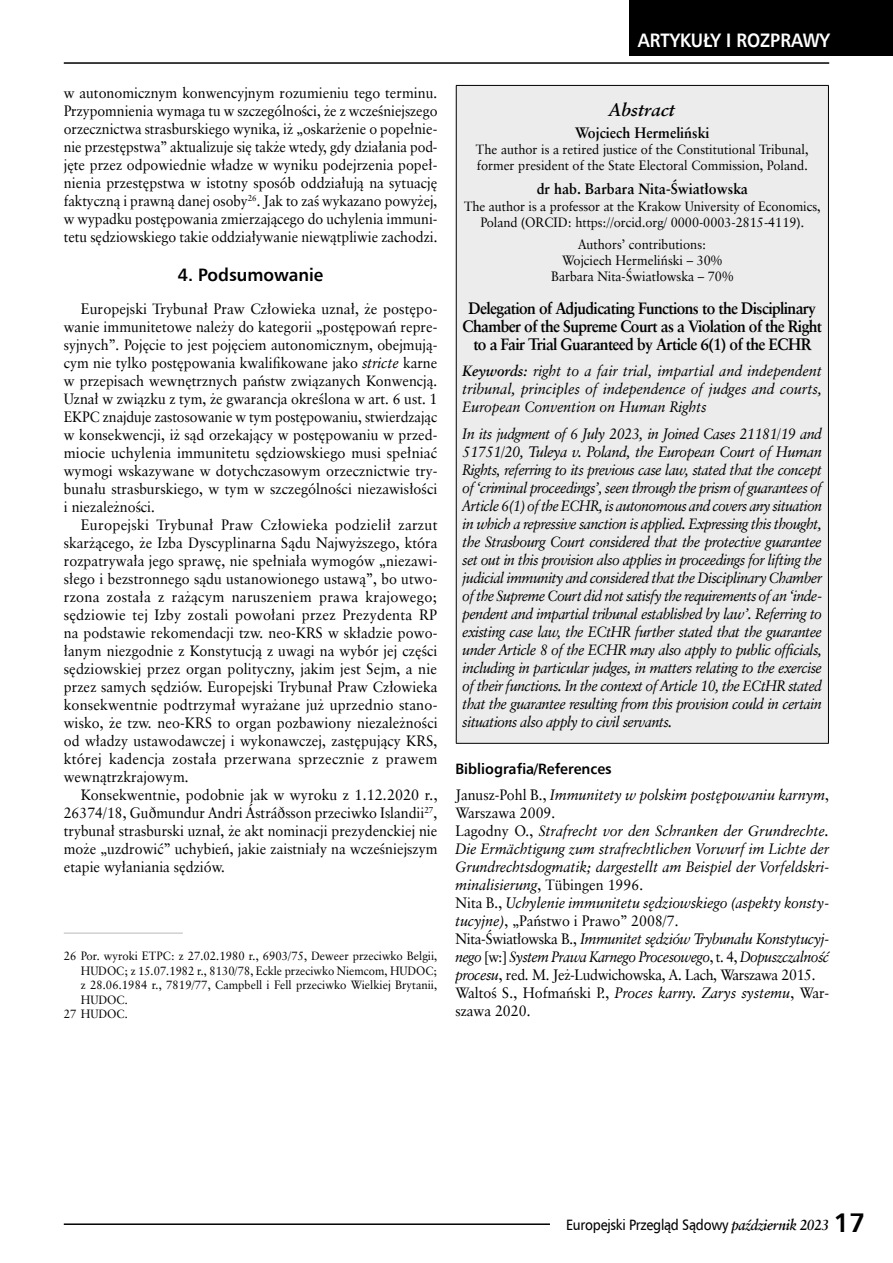
<style>
.page{position:relative;width:893px;height:1263px;background:#fff}
.page>*{position:absolute;margin:0;border:0;box-sizing:border-box;transform-origin:0 0}
.t1{font:700 27px "Humnst 777 EU";color:#000}
.t2{font:700 19.5px "Humnst 777 EU";color:#fff;scale:.9 1}
.t3{font:700 18px "Humnst 777 EU";color:#000;scale:.95 1}
.t4{font:italic 700 18px "Class Garmnd EU";color:#000}
.t5{font:700 16.5px/18px "Class Garmnd EU";letter-spacing:-.04em;color:#000;text-align:center;scale:.95 1}
.t6{font:italic 15px/18px "Class Garmnd EU";color:#000;text-align:justify;scale:.95 1}
.t7{font:15px/18px "Class Garmnd EU";color:#000;text-align:justify;scale:.96 1}
.t8{font:15px/18px "Class Garmnd EU";color:#000;text-align:justify}
.t9{font:15px/18px "Class Garmnd EU";color:#000;text-align:justify;scale:.95 1}
.t10{font:700 15px "Class Garmnd EU";color:#000;scale:.95 1}
.t11{font:15px "Humnst 777 EU";letter-spacing:-.02em;color:#000;scale:.9 1}
.t12{font:700 15px "Humnst 777 EU";color:#000;scale:.95 1}
.t13{font:13.5px/16.2px "Class Garmnd EU";color:#000;text-align:center;scale:.95 1}
.t14{font:12px "Class Garmnd EU";color:#000;scale:.95 1}
.t15{font:12px "Class Garmnd EU";color:#000;scale:.94 1}
.s1{font-style:italic}
.s2{font-weight:700}
.s3{font-style:normal}
.s4{font-family:"Class Garmnd EU";font-weight:700;font-style:italic}
</style>
<div class="page">
<hr style="left:64px;top:62px;width:765px;height:2px;background:#000">
<div style="left:629px;top:0;width:264px;height:56px;background:#000"></div>
<hr style="left:64px;top:1223px;width:486px;height:2px;background:#000">
<hr style="left:64px;top:932px;width:119px;height:2px;background:#cfd0d0">
<div style="left:456px;top:85px;width:372px;height:658px;background:#ececed"></div>
<hr style="left:456px;top:85px;width:373px;height:1px;background:#000">
<hr style="left:456px;top:86px;width:1px;height:657px;background:#000">
<hr style="left:828px;top:86px;width:1px;height:657px;background:#000">
<hr style="left:456px;top:743px;width:373px;height:1px;background:#000">
<p class="t9" style="left:64px;top:84px;width:395px">w autonomicznym konwencyjnym rozumieniu tego terminu.<br>Przypomnienia wymaga tu w szczególności, że z wcześniejszego orzecznictwa strasburskiego wynika, iż „oskarżenie o popełnie&shy;nie przestępstwa” aktualizuje się także wtedy, gdy działania pod&shy;jęte przez odpowiednie władze w wyniku podejrzenia popeł&shy;nienia przestępstwa w istotny sposób oddziałują na sytuację faktyczną i prawną danej osoby<sup>26</sup>. Jak to zaś wykazano powyżej, w wypadku postępowania zmierzającego do uchylenia immuni&shy;tetu sędziowskiego takie oddziaływanie niewątpliwie zachodzi.</p>
<p class="t3" style="left:178px;top:263px;width:155px">4. Podsumowanie</p>
<p class="t7" style="left:64px;top:300px;width:391px;text-indent:17px">Europejski Trybunał Praw Człowieka uznał, że postępo&shy;wanie immunitetowe należy do kategorii „postępowań repre&shy;syjnych”. Pojęcie to jest pojęciem autonomicznym, obejmują&shy;cym nie tylko postępowania kwalifikowane jako <span class="s1">stricte</span> karne w przepisach wewnętrznych państw związanych Konwencją.<br>Uznał w związku z tym, że gwarancja określona w art. 6 ust. 1<br>EKPC znajduje zastosowanie w tym postępowaniu, stwierdzając w konsekwencji, iż sąd orzekający w postępowaniu w przed&shy;miocie uchylenia immunitetu sędziowskiego musi spełniać wymogi wskazywane w dotychczasowym orzecznictwie try&shy;bunału strasburskiego, w tym w szczególności niezawisłości i niezależności.</p>
<p class="t8" style="left:64px;top:516px;width:375px;text-indent:17px">Europejski Trybunał Praw Człowieka podzielił zarzut skarżącego, że Izba Dyscyplinarna Sądu Najwyższego, która rozpatrywała jego sprawę, nie spełniała wymogów „niezawi&shy;słego i bezstronnego sądu ustanowionego ustawą”, bo utwo&shy;rzona została z rażącym naruszeniem prawa krajowego; sędziowie tej Izby zostali powołani przez Prezydenta RP na podstawie rekomendacji tzw. neo-KRS w składzie powo&shy;łanym niezgodnie z Konstytucją z uwagi na wybór jej części sędziowskiej przez organ polityczny, jakim jest Sejm, a nie przez samych sędziów. Europejski Trybunał Praw Człowieka konsekwentnie podtrzymał wyrażane już uprzednio stano&shy;wisko, że tzw. neo-KRS to organ pozbawiony niezależności od władzy ustawodawczej i wykonawczej, zastępujący KRS, której kadencja została przerwana sprzecznie z prawem wewnątrzkrajowym.</p>
<p class="t7" style="left:64px;top:786px;width:391px;text-indent:17px">Konsekwentnie, podobnie jak w wyroku z 1.12.2020 r., 26374/18, Guðmundur Andri Ástráðsson przeciwko Islandii<sup>27</sup>, trybunał strasburski uznał, że akt nominacji prezydenckiej nie może „uzdrowić” uchybień, jakie zaistniały na wcześniejszym etapie wyłaniania sędziów.</p>
<p class="t14" style="left:64px;top:949px;width:395px">26 Por. wyroki ETPC: z 27.02.1980 r., 6903/75, Deweer przeciwko Belgii,</p>
<p class="t15" style="left:81px;top:963px;width:381px">HUDOC; z 15.07.1982 r., 8130/78, Eckle przeciwko Niemcom, HUDOC;</p>
<p class="t14" style="left:81px;top:977px;width:377px">z 28.06.1984 r., 7819/77, Campbell i Fell przeciwko Wielkiej Brytanii,</p>
<p class="t14" style="left:81px;top:992px;width:51px">HUDOC.</p>
<p class="t14" style="left:64px;top:1006px;width:69px">27 HUDOC.</p>
<h2 class="t2" style="left:638px;top:28px;width:215px">ARTYKUŁY I ROZPRAWY</h2>
<p class="t4" style="left:609px;top:98px;width:68px">Abstract</p>
<p class="t10" style="left:575px;top:123px;width:143px">Wojciech Hermeliński</p>
<p class="t13" style="left:476px;top:141px;width:352px;text-align:left">The author is a retired justice of the Constitutional Tribunal, former president of the State Electoral Commission, Poland.</p>
<p class="t10" style="left:537px;top:180px;width:224px">dr hab. Barbara Nita-Światłowska</p>
<p class="t13" style="left:464px;top:198px;width:377px">The author is a professor at the Krakow University of Economics,<br>Poland (ORCID: https://orcid.org/ 0000-0003-2815-4119).</p>
<p class="t13" style="left:551px;top:236px;width:193px">Authors’ contributions:<br>Wojciech Hermeliński – 30%<br>Barbara Nita-Światłowska – 70%</p>
<p class="t5" style="left:463px;top:300px;width:380px">Delegation of Adjudicating Functions to the Disciplinary<br>Chamber of the Supreme Court as a Violation of the Right to a Fair Trial Guaranteed by Article 6(1) of the ECHR</p>
<p class="t6" style="left:463px;top:362px;width:380px"><span class="s2">Keywords:</span> right to a fair trial, impartial and independent tribunal, principles of independence of judges and courts, European Convention on Human Rights</p>
<p class="t6" style="left:463px;top:424px;width:380px">In its judgment of 6 July 2023, in Joined Cases 21181/19 and 51751/20, Tuleya v. Poland, the European Court of Human Rights, referring to its previous case law, stated that the concept of ‘criminal proceedings’, seen through the prism of guarantees of Article 6(1) of the ECHR, is autonomous and covers any situation in which a repressive sanction is applied. Expressing this thought, the Strasbourg Court considered that the protective guarantee set out in this provision also applies in proceedings for lifting the judicial immunity and considered that the Disciplinary Chamber of the Supreme Court did not satisfy the requirements of an ‘inde&shy;pendent and impartial tribunal established by law’. Referring to existing case law, the ECtHR further stated that the guarantee under Article 8 of the ECHR may also apply to public officials, including in particular judges, in matters relating to the exercise of their functions. In the context of Article 10, the ECtHR stated that the guarantee resulting from this provision could in certain situations also apply to civil servants.</p>
<p class="t12" style="left:455px;top:759px;width:166px">Bibliografia/References</p>
<p class="t6" style="left:455px;top:786px;width:395px;text-align:left"><span class="s3">Janusz-Pohl B.,</span> Immunitety w polskim postępowaniu karnym<span class="s3">, Warszawa 2009.<br>Lagodny O.,</span> Strafrecht vor den Schranken der Grundrechte.<br>Die Ermächtigung zum strafrechtlichen Vorwurf im Lichte der Grundrechtsdogmatik; dargestellt am Beispiel der Vorfeldskri&shy;minalisierung<span class="s3">, Tübingen 1996.<br>Nita B.,</span> Uchylenie immunitetu sędziowskiego (aspekty konsty&shy;tucyjne)<span class="s3">, „Państwo i Prawo” 2008/7.<br>Nita-Światłowska B.,</span> Immunitet sędziów Trybunału Konstytucyj&shy;nego <span class="s3">[w:]</span> System Prawa Karnego Procesowego<span class="s3">, t. 4,</span> Dopuszczalność procesu<span class="s3">, red. M. Jeż-Ludwichowska, A. Lach, Warszawa 2015.<br>Waltoś S., Hofmański P.,</span> Proces karny. Zarys systemu<span class="s3">, War&shy;szawa 2020.</span></p>
<h1 class="t1" style="left:833px;top:1206px;width:34px">17</h1>
<p class="t11" style="left:566px;top:1215px;width:294px">Europejski Przegląd Sądowy <span class="s4">październik 2023</span></p>
</div>
